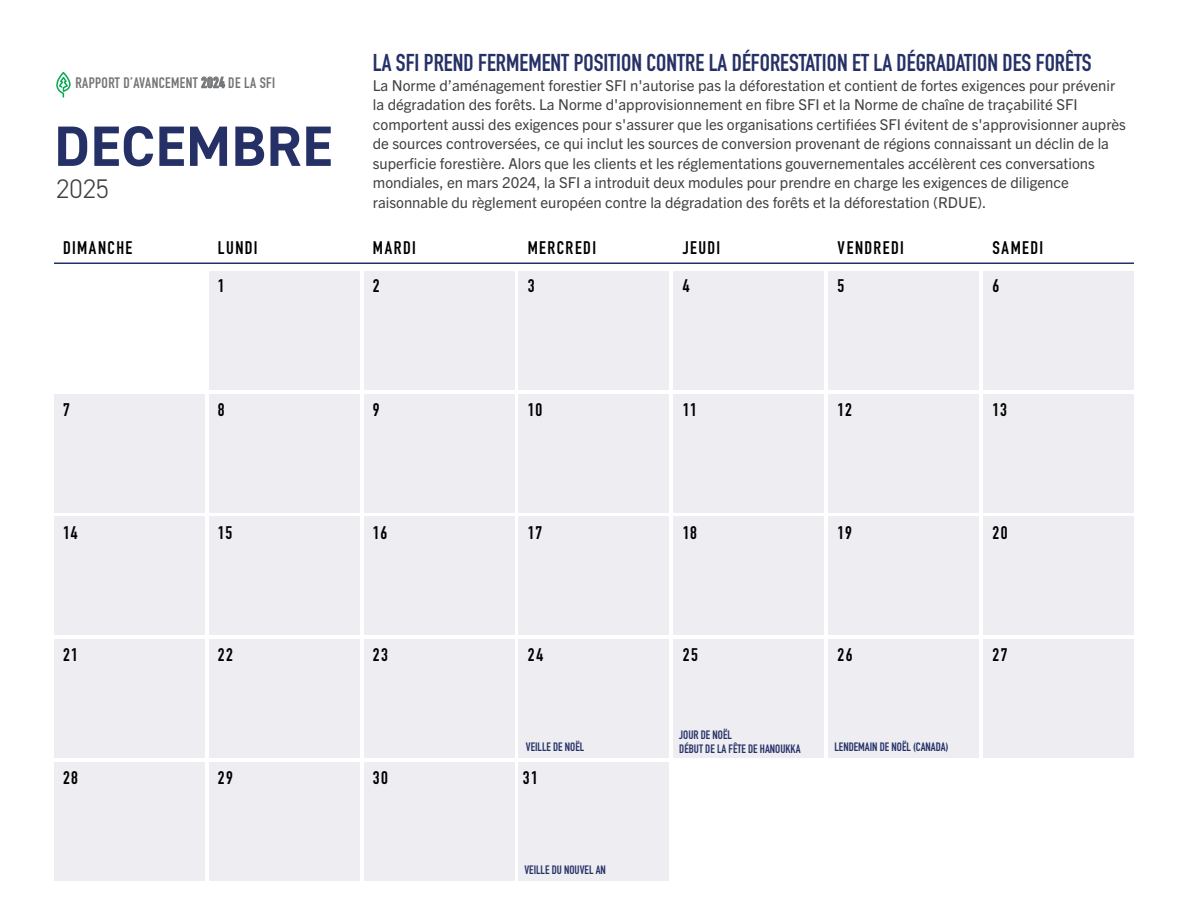
<style>
.page{position:relative;width:1188px;height:918px;background:#fff}
.page>*{position:absolute;margin:0;border:0;box-sizing:border-box;transform-origin:0 0}
.t1{font:700 57px "DIN2014";letter-spacing:.01em;color:#253067}
.t2{font:300 27px "DIN2014";color:#414042}
.t3{font:700 24px "DIN Condensed";color:#253067}
.t4{font:700 18px "DIN Condensed";letter-spacing:.075em;color:#000}
.t5{font:15px/19.5px "Trade Gothic Next LT Pro";color:#414042}
.t6{font:700 15px "DIN Condensed";letter-spacing:.025em;color:#727476}
.t7{font:700 12px "DIN Condensed";color:#253067}
</style>
<div class="page">
<hr style="left:54px;top:262px;width:1080px;height:2px;background:#253067">
<svg style="left:56px;top:72px;width:15px;height:26px"></svg>
<div style="left:984px;top:272px;width:150px;height:118px;background:#eeedf1"></div>
<div style="left:984px;top:517px;width:150px;height:118px;background:#eeedf1"></div>
<div style="left:984px;top:394px;width:150px;height:118px;background:#eeedf1"></div>
<div style="left:984px;top:640px;width:150px;height:118px;background:#eeedf1"></div>
<div style="left:829px;top:517px;width:150px;height:118px;background:#eeedf1"></div>
<div style="left:829px;top:394px;width:150px;height:118px;background:#eeedf1"></div>
<div style="left:829px;top:640px;width:150px;height:118px;background:#eeedf1"></div>
<div style="left:519px;top:517px;width:150px;height:118px;background:#eeedf1"></div>
<div style="left:519px;top:394px;width:150px;height:118px;background:#eeedf1"></div>
<div style="left:519px;top:640px;width:150px;height:118px;background:#eeedf1"></div>
<div style="left:519px;top:762px;width:150px;height:118px;background:#eeedf1"></div>
<div style="left:674px;top:517px;width:150px;height:118px;background:#eeedf1"></div>
<div style="left:674px;top:394px;width:150px;height:118px;background:#eeedf1"></div>
<div style="left:674px;top:640px;width:150px;height:118px;background:#eeedf1"></div>
<div style="left:364px;top:517px;width:150px;height:118px;background:#eeedf1"></div>
<div style="left:364px;top:394px;width:150px;height:118px;background:#eeedf1"></div>
<div style="left:364px;top:640px;width:150px;height:118px;background:#eeedf1"></div>
<div style="left:364px;top:762px;width:150px;height:118px;background:#eeedf1"></div>
<div style="left:209px;top:517px;width:150px;height:118px;background:#eeedf1"></div>
<div style="left:209px;top:394px;width:150px;height:118px;background:#eeedf1"></div>
<div style="left:209px;top:640px;width:150px;height:118px;background:#eeedf1"></div>
<div style="left:209px;top:762px;width:150px;height:118px;background:#eeedf1"></div>
<div style="left:54px;top:517px;width:150px;height:118px;background:#eeedf1"></div>
<div style="left:54px;top:394px;width:150px;height:118px;background:#eeedf1"></div>
<div style="left:54px;top:640px;width:150px;height:118px;background:#eeedf1"></div>
<div style="left:54px;top:762px;width:150px;height:118px;background:#eeedf1"></div>
<div style="left:829px;top:272px;width:150px;height:118px;background:#eeedf1"></div>
<div style="left:519px;top:272px;width:150px;height:118px;background:#eeedf1"></div>
<div style="left:674px;top:272px;width:150px;height:118px;background:#eeedf1"></div>
<div style="left:364px;top:272px;width:150px;height:118px;background:#eeedf1"></div>
<div style="left:209px;top:272px;width:150px;height:118px;background:#eeedf1"></div>
<p class="t6" style="left:75px;top:72px;width:201px">RAPPORT D’AVANCEMENT 2024 DE LA SFI</p>
<h1 class="t1" style="left:54px;top:108px;width:280px">DECEMBRE</h1>
<h2 class="t2" style="left:56px;top:173px;width:54px">2025</h2>
<h3 class="t3" style="left:373px;top:47px;width:720px">LA SFI PREND FERMEMENT POSITION CONTRE LA DÉFORESTATION ET LA DÉGRADATION DES FORÊTS</h3>
<p class="t5" style="left:373px;top:74px;width:755px">La Norme d’aménagement forestier SFI n'autorise pas la déforestation et contient de fortes exigences pour prévenir la dégradation des forêts. La Norme d'approvisionnement en fibre SFI et la Norme de chaîne de traçabilité SFI comportent aussi des exigences pour s'assurer que les organisations certifiées SFI évitent de s'approvisionner auprès de sources controversées, ce qui inclut les sources de conversion provenant de régions connaissant un déclin de la superficie forestière. Alors que les clients et les réglementations gouvernementales accélèrent ces conversations mondiales, en mars 2024, la SFI a introduit deux modules pour prendre en charge les exigences de diligence raisonnable du règlement européen contre la dégradation des forêts et la déforestation (RDUE).</p>
<p class="t4" style="left:63px;top:235px;width:71px">DIMANCHE</p>
<p class="t4" style="left:218px;top:235px;width:41px">LUNDI</p>
<p class="t4" style="left:373px;top:235px;width:45px">MARDI</p>
<p class="t4" style="left:528px;top:235px;width:70px">MERCREDI</p>
<p class="t4" style="left:683px;top:235px;width:39px">JEUDI</p>
<p class="t4" style="left:838px;top:235px;width:68px">VENDREDI</p>
<p class="t4" style="left:993px;top:235px;width:52px">SAMEDI</p>
<p class="t4" style="left:218px;top:273px;width:8px">1</p>
<p class="t4" style="left:373px;top:273px;width:8px">2</p>
<p class="t4" style="left:528px;top:273px;width:8px">3</p>
<p class="t4" style="left:683px;top:273px;width:8px">4</p>
<p class="t4" style="left:838px;top:273px;width:8px">5</p>
<p class="t4" style="left:993px;top:273px;width:8px">6</p>
<p class="t4" style="left:63px;top:398px;width:8px">7</p>
<p class="t4" style="left:218px;top:398px;width:8px">8</p>
<p class="t4" style="left:373px;top:398px;width:8px">9</p>
<p class="t4" style="left:528px;top:398px;width:16px">10</p>
<p class="t4" style="left:683px;top:398px;width:16px">11</p>
<p class="t4" style="left:838px;top:398px;width:16px">12</p>
<p class="t4" style="left:993px;top:398px;width:16px">13</p>
<p class="t4" style="left:63px;top:520px;width:16px">14</p>
<p class="t4" style="left:218px;top:520px;width:16px">15</p>
<p class="t4" style="left:373px;top:520px;width:16px">16</p>
<p class="t4" style="left:528px;top:520px;width:16px">17</p>
<p class="t4" style="left:683px;top:520px;width:16px">18</p>
<p class="t4" style="left:838px;top:520px;width:16px">19</p>
<p class="t4" style="left:993px;top:520px;width:17px">20</p>
<p class="t4" style="left:63px;top:643px;width:16px">21</p>
<p class="t4" style="left:218px;top:643px;width:17px">22</p>
<p class="t4" style="left:373px;top:643px;width:17px">23</p>
<p class="t4" style="left:528px;top:643px;width:17px">24</p>
<p class="t4" style="left:683px;top:643px;width:17px">25</p>
<p class="t4" style="left:838px;top:643px;width:17px">26</p>
<p class="t4" style="left:993px;top:643px;width:17px">27</p>
<p class="t7" style="left:679px;top:726px;width:54px">JOUR DE NOËL</p>
<p class="t7" style="left:526px;top:738px;width:60px">VEILLE DE NOËL</p>
<p class="t7" style="left:679px;top:741px;width:123px">DÉBUT DE LA FÊTE DE HANOUKKA</p>
<p class="t7" style="left:835px;top:738px;width:115px">LENDEMAIN DE NOËL (CANADA)</p>
<p class="t4" style="left:63px;top:766px;width:17px">28</p>
<p class="t4" style="left:218px;top:766px;width:17px">29</p>
<p class="t4" style="left:373px;top:766px;width:17px">30</p>
<p class="t4" style="left:523px;top:766px;width:16px">31</p>
<p class="t7" style="left:524px;top:862px;width:83px">VEILLE DU NOUVEL AN</p>
</div>
